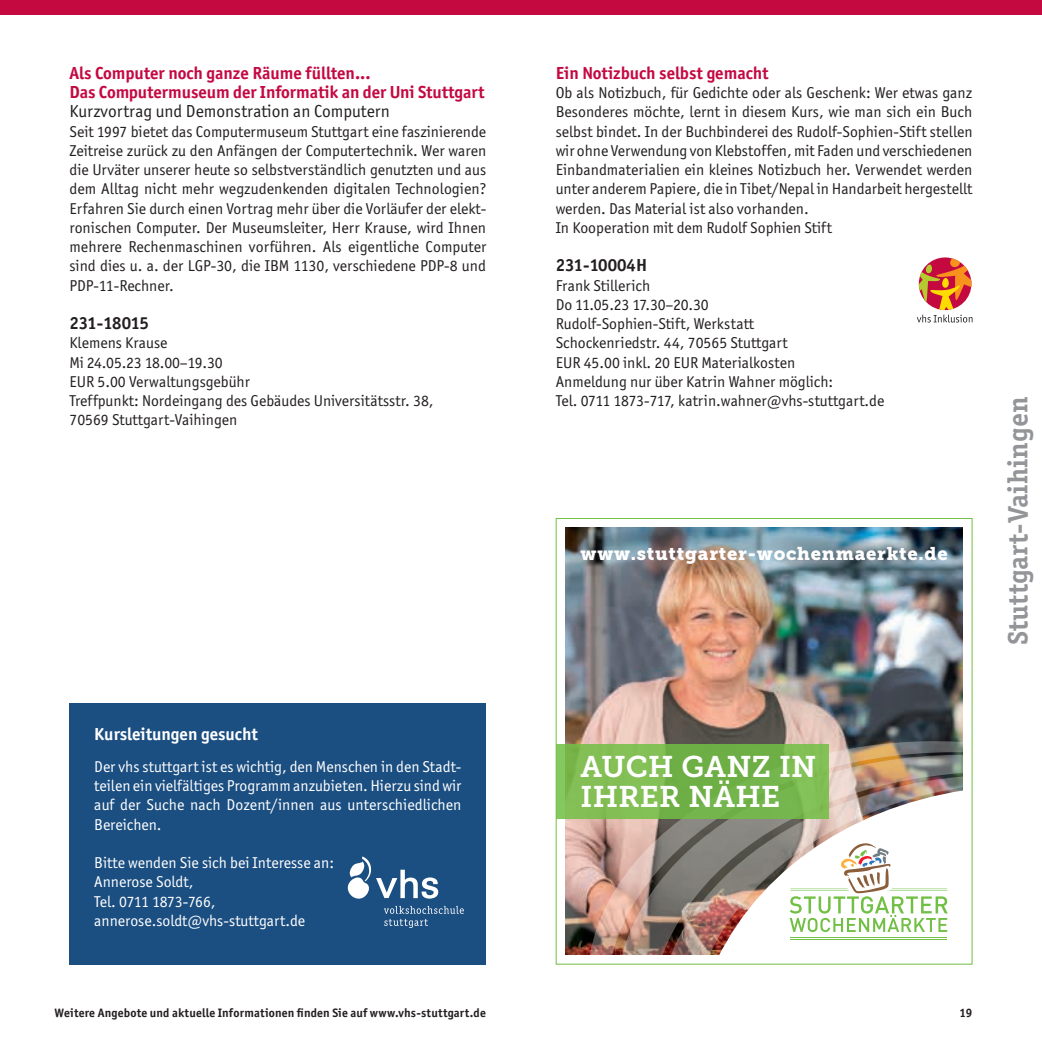
<style>
.page{position:relative;width:1042px;height:1042px;background:#fff}
.page>*{position:absolute;margin:0;border:0;box-sizing:border-box;transform-origin:0 0}
.t1{font:29.75px/29.9px "Museo Slab 700";letter-spacing:.01em;color:#fff}
.t2{font:700 28px "Officina Serif Std";color:#939598}
.t3{font:18.38px "Museo Slab 900";letter-spacing:.04em;color:#fff}
.t4{font:700 17.5px/19.2px "Officina Sans ITC Std";letter-spacing:-.005em;color:#c40941}
.t5{font:17.5px "Officina Sans ITC Std";color:#231f20}
.t6{font:700 17.5px "Officina Sans ITC Std";color:#fff}
.t7{font:700 17.5px "Officina Sans ITC Std";color:#231f20}
.t8{font:700 17.5px "Officina Sans ITC Std";letter-spacing:-.025em;color:#231f20}
.t9{font:15.75px/19.2px "Officina Sans ITC Std";color:#231f20}
.t10{font:15.75px/19.2px "Officina Sans ITC Std";color:#fff;text-align:justify}
.t11{font:700 12.25px "Officina Sans ITC Std";letter-spacing:.015em;color:#231f20}
</style>
<div class="page">
<div style="left:0;top:0;width:1042px;height:15px;background:#c40941"></div>
<svg style="left:917px;top:258px;width:55px;height:64px"></svg>
<div style="left:69px;top:703px;width:417px;height:261px;background:#1b4e81"></div>
<svg style="left:384px;top:906px;width:80px;height:22px"></svg>
<svg style="left:347px;top:856px;width:91px;height:43px"></svg>
<img style="left:566px;top:528px;width:396px;height:426px">
<img style="left:589px;top:527px;width:350px;height:58px">
<img style="left:585px;top:739px;width:378px;height:216px">
<img style="left:717px;top:787px;width:246px;height:168px">
<hr style="left:790px;top:937px;width:157px;height:1px;background:#71bf44">
<hr style="left:790px;top:939px;width:157px;height:1px;background:#71bf44">
<svg style="left:790px;top:843px;width:157px;height:89px"></svg>
<div style="left:556px;top:744px;width:272px;height:74px;background:#78b74e"></div>
<p class="t4" style="left:69px;top:63px;width:416px">Als Computer noch ganze Räume füllten...<br>Das Computermuseum der Informatik an der Uni Stuttgart</p>
<p class="t5" style="left:69px;top:101px;width:322px">Kurzvortrag und Demonstration an Computern</p>
<p class="t9" style="left:69px;top:122px;width:418px;text-align:justify">Seit 1997 bietet das Computermuseum Stuttgart eine faszinierende Zeitreise zurück zu den Anfängen der Computertechnik. Wer waren die Urväter unserer heute so selbstverständlich genutzten und aus dem Alltag nicht mehr wegzudenkenden digitalen Technologien?<br>Erfahren Sie durch einen Vortrag mehr über die Vorläufer der elekt&shy;ronischen Computer. Der Museumsleiter, Herr Krause, wird Ihnen mehrere Rechenmaschinen vorführen. Als eigentliche Computer sind dies u. a. der LGP-30, die IBM 1130, verschiedene PDP-8 und PDP-11-Rechner.</p>
<p class="t8" style="left:69px;top:312px;width:81px">231-18015</p>
<p class="t9" style="left:69px;top:333px;width:366px">Klemens Krause<br>Mi 24.05.23 18.00–19.30<br>EUR 5.00 Verwaltungsgebühr<br>Treffpunkt: Nordeingang des Gebäudes Universitätsstr. 38,<br>70569 Stuttgart-Vaihingen</p>
<p class="t6" style="left:94px;top:723px;width:165px">Kursleitungen gesucht</p>
<p class="t10" style="left:94px;top:757px;width:369px">Der vhs stuttgart ist es wichtig, den Menschen in den Stadt&shy;teilen ein vielfältiges Programm anzubieten. Hierzu sind wir auf der Suche nach Dozent/innen aus unterschiedlichen Bereichen.</p>
<p class="t10" style="left:94px;top:853px;width:241px;text-align:left">Bitte wenden Sie sich bei Interesse an:<br>Annerose Soldt,<br>Tel. 0711 1873-766, annerose.soldt@vhs-stuttgart.de</p>
<p class="t4" style="left:556px;top:63px;width:214px">Ein Notizbuch selbst gemacht</p>
<p class="t9" style="left:556px;top:83px;width:418px">Ob als Notizbuch, für Gedichte oder als Geschenk: Wer etwas ganz Besonderes möchte, lernt in diesem Kurs, wie man sich ein Buch selbst bindet. In der Buchbinderei des Rudolf-Sophien-Stift stellen wir ohne Verwendung von Klebstoffen, mit Faden und verschiedenen Einbandmaterialien ein kleines Notizbuch her. Verwendet werden unter anderem Papiere, die in Tibet/Nepal in Handarbeit hergestellt werden. Das Material ist also vorhanden.<br>In Kooperation mit dem Rudolf Sophien Stift</p>
<p class="t7" style="left:556px;top:254px;width:93px">231-10004H</p>
<p class="t9" style="left:556px;top:276px;width:330px">Frank Stillerich<br>Do 11.05.23 17.30–20.30<br>Rudolf-Sophien-Stift, Werkstatt<br>Schockenriedstr. 44, 70565 Stuttgart<br>EUR 45.00 inkl. 20 EUR Materialkosten<br>Anmeldung nur über Katrin Wahner möglich:<br>Tel. 0711 1873-717, katrin.wahner@vhs-stuttgart.de</p>
<p class="t3" style="left:580px;top:542px;width:369px">www.stuttgarter-wochenmaerkte.de</p>
<h1 class="t1" style="left:580px;top:752px;width:237px">AUCH GANZ IN<br>IHRER NÄHE</h1>
<p class="t11" style="left:55px;top:1005px;width:433px">Weitere Angebote und aktuelle Informationen finden Sie auf www.vhs-stuttgart.de</p>
<p class="t11" style="left:959px;top:1005px;width:14px">19</p>
<h2 class="t2" style="left:1000px;top:645px;width:250px;rotate:-90deg">Stuttgart-Vaihingen</h2>
</div>
